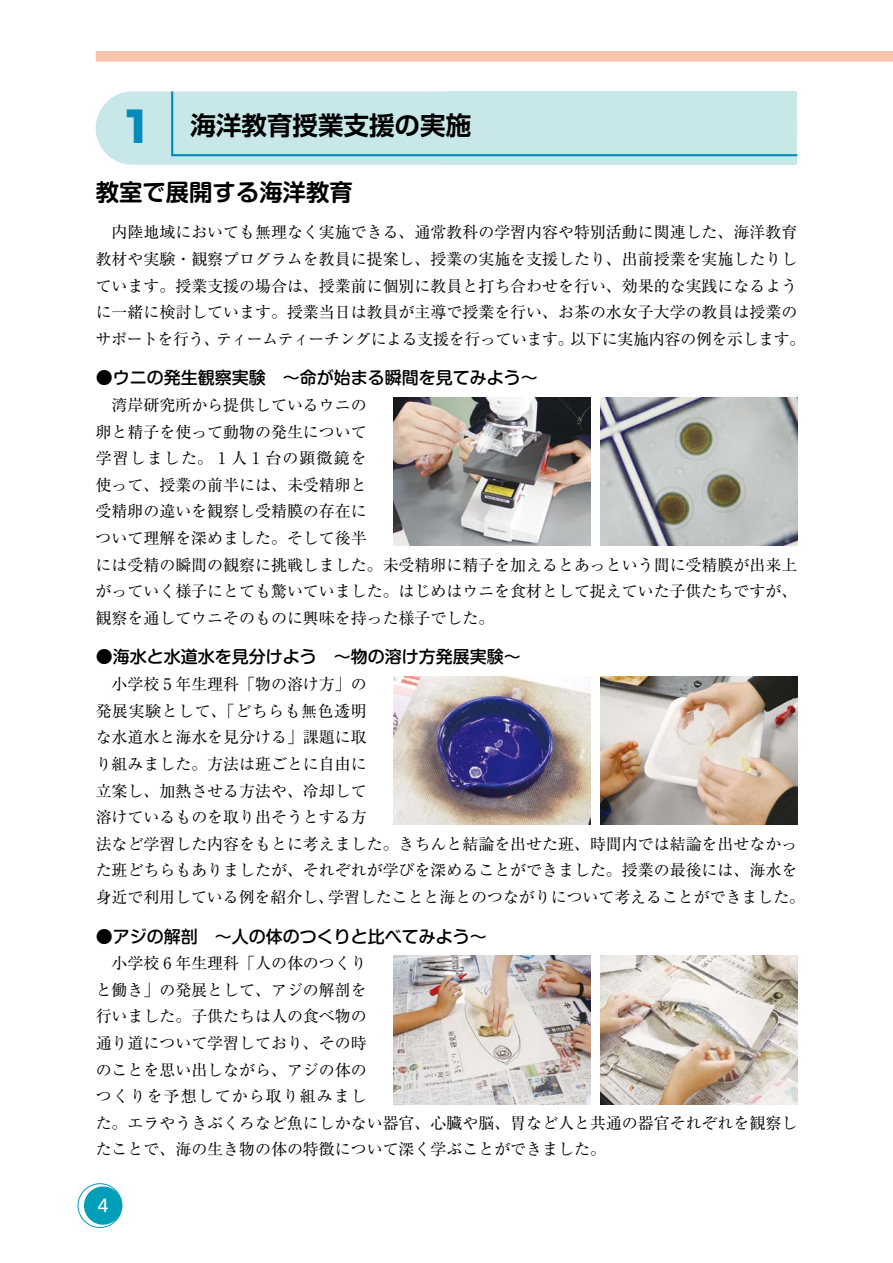
<style>
.page{position:relative;width:893px;height:1263px;background:#fff}
.page>*{position:absolute;margin:0;border:0;box-sizing:border-box;transform-origin:0 0}
.t1{font:700 25.5px "Shin Go Pr 6 N De";color:#000}
.t2{font:700 23.4px "Shin M Go Pro De";color:#000}
.t3{font:19.2px "Univers LT Std";color:#fff}
.t4{font:500 16.95px "Shin M Go Pro";color:#000}
.t5{font:15.9px/26.5px "Ryumin Pr 6 N";color:#000}
.s1{font-family:"Shin Go Pr 6 N";font-weight:900;font-size:42.45px;color:#008cba}
.s2{font-family:"Ryumin Pro"}
.s3{font-family:"APXL25 Ryumin R EMNUM"}
</style>
<div class="page">
<div style="left:96px;top:51px;width:797px;height:11px;background:#f8c5ac"></div>
<div style="left:84px;top:1186px;width:38px;height:39px;background:#009fb9;border-radius:50%"></div>
<div style="left:78px;top:1183px;width:44px;height:45px;border:1px solid #009fb9;border-radius:50%"></div>
<div style="left:96px;top:91px;width:701px;height:74px;background:#c8e7e9;border-radius:37px"></div>
<div style="left:446px;top:91px;width:351px;height:74px;background:#c8e7e9"></div>
<svg style="left:170px;top:91px;width:627px;height:66px"></svg>
<img style="left:393px;top:397px;width:197px;height:149px">
<img style="left:601px;top:397px;width:196px;height:149px">
<img style="left:393px;top:676px;width:197px;height:149px">
<img style="left:601px;top:676px;width:196px;height:149px">
<img style="left:393px;top:955px;width:197px;height:149px">
<img style="left:601px;top:955px;width:196px;height:149px">
<h1 class="t1" style="left:119px;top:104px;width:353px"><span class="s1">1</span> 海洋教育授業支援の実施</h1>
<h2 class="t2" style="left:96px;top:173px;width:259px">教室で展開する海洋教育</h2>
<p class="t5" style="left:96px;top:218px;width:711px">　内陸地域においても無理なく実施できる<span class="s2">、</span>通常教科の学習内容や特別活動に関連した<span class="s2">、</span>海洋教育教材や実験<span class="s2">・</span>観察プログラムを教員に提案し<span class="s2">、</span>授業の実施を支援したり<span class="s2">、</span>出前授業を実施したりしています<span class="s2">。</span>授業支援の場合は<span class="s2">、</span>授業前に個別に教員と打ち合わせを行い<span class="s2">、</span>効果的な実践になるように一緒に検討しています<span class="s2">。</span>授業当日は教員が主導で授業を行い<span class="s2">、</span>お茶の水女子大学の教員は授業のサポートを行う<span class="s2">、</span>ティームティーチングによる支援を行っています<span class="s2">。</span>以下に実施内容の例を示します<span class="s2">。</span></p>
<p class="t4" style="left:96px;top:364px;width:444px">●ウニの発生観察実験　～命が始まる瞬間を見てみよう～</p>
<p class="t5" style="left:96px;top:391px;width:703px">　湾岸研究所から提供しているウニの<br>卵と精子を使って動物の発生について<br>学習しました<span class="s2">。</span><span class="s3">１</span>人<span class="s3">１</span>台の顕微鏡を<br>使って<span class="s2">、</span>授業の前半には<span class="s2">、</span>未受精卵と<br>受精卵の違いを観察し受精膜の存在に<br>ついて理解を深めました<span class="s2">。</span>そして後半<br>には受精の瞬間の観察に挑戦しました<span class="s2">。</span>未受精卵に精子を加えるとあっという間に受精膜が出来上がっていく様子にとても驚いていました<span class="s2">。</span>はじめはウニを食材として捉えていた子供たちですが<span class="s2">、</span>観察を通してウニそのものに興味を持った様子でした<span class="s2">。</span></p>
<p class="t4" style="left:96px;top:643px;width:427px">●海水と水道水を見分けよう　～物の溶け方発展実験～</p>
<p class="t5" style="left:96px;top:670px;width:711px">　小学校<span class="s3">５</span>年生理科<span class="s2">「</span>物の溶け方<span class="s2">」</span>の<br>発展実験として<span class="s2">、「</span>どちらも無色透明<br>な水道水と海水を見分ける<span class="s2">」</span>課題に取<br>り組みました<span class="s2">。</span>方法は班ごとに自由に<br>立案し<span class="s2">、</span>加熱させる方法や<span class="s2">、</span>冷却して<br>溶けているものを取り出そうとする方<br>法など学習した内容をもとに考えました<span class="s2">。</span>きちんと結論を出せた班<span class="s2">、</span>時間内では結論を出せなかった班どちらもありましたが<span class="s2">、</span>それぞれが学びを深めることができました<span class="s2">。</span>授業の最後には<span class="s2">、</span>海水を身近で利用している例を紹介し<span class="s2">、</span>学習したことと海とのつながりについて考えることができました<span class="s2">。</span></p>
<p class="t4" style="left:96px;top:922px;width:393px">●アジの解剖　～人の体のつくりと比べてみよう～</p>
<p class="t5" style="left:96px;top:949px;width:703px">　小学校<span class="s3">６</span>年生理科<span class="s2">「</span>人の体のつくり<br>と働き<span class="s2">」</span>の発展として<span class="s2">、</span>アジの解剖を<br>行いました<span class="s2">。</span>子供たちは人の食べ物の<br>通り道について学習しており<span class="s2">、</span>その時<br>のことを思い出しながら<span class="s2">、</span>アジの体の<br>つくりを予想してから取り組みまし<br>た<span class="s2">。</span>エラやうきぶくろなど魚にしかない器官<span class="s2">、</span>心臓や脳<span class="s2">、</span>胃など人と共通の器官それぞれを観察したことで<span class="s2">、</span>海の生き物の体の特徴について深く学ぶことができました<span class="s2">。</span></p>
<p class="t3" style="left:98px;top:1194px;width:12px">4</p>
</div>
